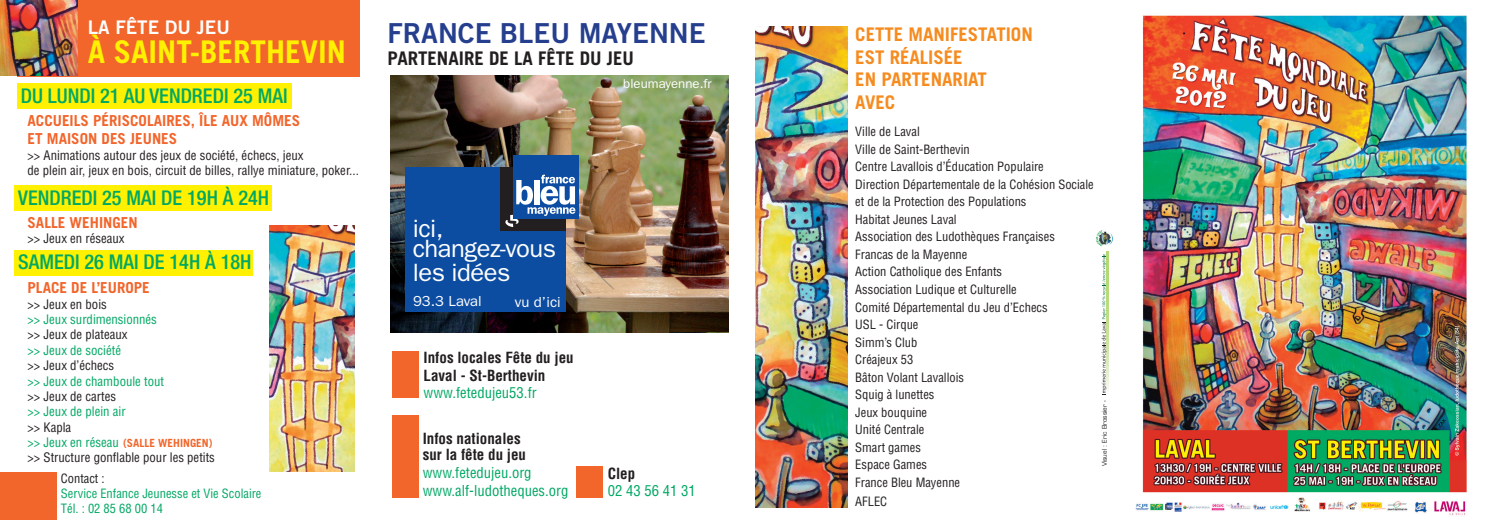
<style>
.page{position:relative;width:1489px;height:527px;background:#fff}
.page>*{position:absolute;margin:0;border:0;box-sizing:border-box;transform-origin:0 0}
.t1{font:700 31.25px "Trade Gothic";color:#fff101}
.t2{font:27.5px "Trade Gothic Bold Two";color:#253f8e}
.t3{font:25px/20.9px "Franklin Gothic";letter-spacing:-.02em;color:#fff}
.t4{font:500 condensed 20.38px "Helvetica Neue";color:#00a864}
.t5{font:700 18.75px "Trade Gothic";color:#f68b1f}
.t6{font:700 18.75px "Trade Gothic";color:#231f20}
.t7{font:18.75px "Trade Gothic Bold Two";color:#fff}
.t8{font:700 15.12px "Trade Gothic";color:#f2652b}
.t9{font:700 condensed 15px/17.6px "Helvetica";color:#231f20}
.t10{font:condensed 14.75px "Helvetica";color:#00a864}
.t11{font:14.5px "Franklin Gothic";color:#fff}
.t12{font:13px "Franklin Gothic";color:#fff}
.t13{font:condensed 12.75px/15.4px "Helvetica";color:#231f20}
.t14{font:condensed 12.75px "Helvetica";color:#00a864}
.t15{font:condensed 12.5px "Helvetica";color:#231f20}
.t16{font:condensed 12.5px "Helvetica";color:#00a864}
.t17{font:700 11.25px "Trade Gothic";color:#f2652b}
.t18{font:6.25px "Eurostile";color:#231f20}
.s1{font-family:"Helvetica";font-weight:400;font-stretch:condensed;font-size:12.75px;color:#00a864}
</style>
<div class="page">
<img style="left:1135px;top:15px;width:332px;height:500px">
<img style="left:755px;top:26px;width:92px;height:481px">
<svg style="left:1106px;top:251px;width:1px;height:139px"></svg>
<svg style="left:1101px;top:254px;width:5px;height:139px"></svg>
<img style="left:1102px;top:231px;width:11px;height:15px">
<img style="left:1095px;top:230px;width:7px;height:14px">
<img style="left:390px;top:75px;width:338px;height:257px">
<div style="left:405px;top:167px;width:160px;height:144px;background:#0d4da1"></div>
<div style="left:500px;top:167px;width:65px;height:64px;background:#231f20"></div>
<div style="left:513px;top:155px;width:65px;height:64px;background:#0d4da1"></div>
<svg style="left:505px;top:174px;width:70px;height:53px"></svg>
<div style="left:17px;top:0;width:343px;height:76px;background:#f2652b"></div>
<div style="left:15px;top:185px;width:257px;height:26px;background:#fff101"></div>
<div style="left:17px;top:83px;width:275px;height:26px;background:#fff101"></div>
<div style="left:15px;top:249px;width:238px;height:26px;background:#fff101"></div>
<div style="left:0;top:472px;width:56px;height:47px;background:#f2652b"></div>
<div style="left:392px;top:415px;width:26px;height:82px;background:#f2652b"></div>
<div style="left:392px;top:351px;width:26px;height:46px;background:#f2652b"></div>
<div style="left:576px;top:466px;width:26px;height:31px;background:#f2652b"></div>
<img style="left:0;top:0;width:78px;height:75px">
<img style="left:269px;top:225px;width:86px;height:245px">
<p class="t7" style="left:88px;top:16px;width:144px">LA FÊTE DU JEU</p>
<p class="t1" style="left:88px;top:32px;width:260px">À SAINT-BERTHEVIN</p>
<p class="t4" style="left:21px;top:83px;width:268px">DU LUNDI 21 AU VENDREDI 25 MAI</p>
<p class="t8" style="left:28px;top:111px;width:274px">ACCUEILS PÉRISCOLAIRES, ÎLE AUX MÔMES</p>
<p class="t8" style="left:28px;top:129px;width:151px">ET MAISON DES JEUNES</p>
<p class="t13" style="left:28px;top:147px;width:333px">&gt;&gt; Animations autour des jeux de société, échecs, jeux<br>de plein air, jeux en bois, circuit de billes, rallye miniature, poker...</p>
<p class="t8" style="left:28px;top:213px;width:112px">SALLE WEHINGEN</p>
<p class="t13" style="left:28px;top:230px;width:99px">&gt;&gt; Jeux en réseaux</p>
<p class="t8" style="left:28px;top:278px;width:124px">PLACE DE L’EUROPE</p>
<p class="t13" style="left:28px;top:296px;width:81px">&gt;&gt; Jeux en bois</p>
<p class="t14" style="left:28px;top:311px;width:131px">&gt;&gt; Jeux surdimensionnés</p>
<p class="t13" style="left:28px;top:326px;width:101px">&gt;&gt; Jeux de plateaux</p>
<p class="t14" style="left:28px;top:342px;width:95px">&gt;&gt; Jeux de société</p>
<p class="t13" style="left:28px;top:357px;width:88px">&gt;&gt; Jeux d’échecs</p>
<p class="t14" style="left:28px;top:372px;width:138px">&gt;&gt; Jeux de chamboule tout</p>
<p class="t13" style="left:28px;top:388px;width:90px">&gt;&gt; Jeux de cartes</p>
<p class="t14" style="left:28px;top:403px;width:100px">&gt;&gt; Jeux de plein air</p>
<p class="t13" style="left:28px;top:418px;width:45px">&gt;&gt; Kapla</p>
<p class="t17" style="left:28px;top:435px;width:186px"><span class="s1">&gt;&gt; Jeux en réseau</span> (SALLE WEHINGEN)</p>
<p class="t13" style="left:28px;top:449px;width:189px">&gt;&gt; Structure gonflable pour les petits</p>
<p class="t4" style="left:18px;top:185px;width:252px">VENDREDI 25 MAI DE 19H À 24H</p>
<p class="t4" style="left:18px;top:250px;width:235px">SAMEDI 26 MAI DE 14H À 18H</p>
<p class="t15" style="left:61px;top:470px;width:45px">Contact :</p>
<p class="t16" style="left:61px;top:485px;width:202px">Service Enfance Jeunesse et Vie Scolaire</p>
<p class="t16" style="left:61px;top:500px;width:104px">Tél. : 02 85 68 00 14</p>
<p class="t2" style="left:387px;top:16px;width:319px">FRANCE BLEU MAYENNE</p>
<p class="t6" style="left:387px;top:47px;width:248px">PARTENAIRE DE LA FÊTE DU JEU</p>
<p class="t12" style="left:623px;top:76px;width:90px">bleumayenne.fr</p>
<p class="t3" style="left:412px;top:217px;width:145px">ici, changez-vous</p>
<p class="t3" style="left:412px;top:262px;width:99px">les idées</p>
<p class="t11" style="left:413px;top:292px;width:70px">93.3 Laval</p>
<p class="t11" style="left:515px;top:293px;width:47px">vu d’ici</p>
<p class="t9" style="left:423px;top:348px;width:151px">Infos locales Fête du jeu<br>Laval - St-Berthevin</p>
<p class="t10" style="left:423px;top:383px;width:114px">www.fetedujeu53.fr</p>
<p class="t9" style="left:423px;top:429px;width:99px">Infos nationales</p>
<p class="t9" style="left:423px;top:445px;width:105px">sur la fête du jeu</p>
<p class="t10" style="left:423px;top:463px;width:110px">www.fetedujeu.org</p>
<p class="t10" style="left:423px;top:480px;width:147px">www.alf-ludotheques.org</p>
<p class="t9" style="left:607px;top:463px;width:29px">Clep</p>
<p class="t10" style="left:607px;top:481px;width:90px">02 43 56 41 31</p>
<p class="t5" style="left:855px;top:23px;width:179px">CETTE MANIFESTATION</p>
<p class="t5" style="left:855px;top:45px;width:109px">EST RÉALISÉE</p>
<p class="t5" style="left:855px;top:68px;width:133px">EN PARTENARIAT</p>
<p class="t5" style="left:855px;top:90px;width:41px">AVEC</p>
<p class="t15" style="left:855px;top:124px;width:66px">Ville de Laval</p>
<p class="t15" style="left:855px;top:141px;width:116px">Ville de Saint-Berthevin</p>
<p class="t15" style="left:855px;top:159px;width:190px">Centre Lavallois d’Éducation Populaire</p>
<p class="t15" style="left:855px;top:176px;width:240px">Direction Départementale de la Cohésion Sociale</p>
<p class="t15" style="left:855px;top:194px;width:173px">et de la Protection des Populations</p>
<p class="t15" style="left:855px;top:211px;width:103px">Habitat Jeunes Laval</p>
<p class="t15" style="left:855px;top:229px;width:201px">Association des Ludothèques Françaises</p>
<p class="t15" style="left:855px;top:246px;width:114px">Francas de la Mayenne</p>
<p class="t15" style="left:855px;top:264px;width:148px">Action Catholique des Enfants</p>
<p class="t15" style="left:855px;top:281px;width:163px">Association Ludique et Culturelle</p>
<p class="t15" style="left:855px;top:299px;width:194px">Comité Départemental du Jeu d’Echecs</p>
<p class="t15" style="left:855px;top:316px;width:65px">USL - Cirque</p>
<p class="t15" style="left:855px;top:334px;width:64px">Simm’s Club</p>
<p class="t15" style="left:855px;top:351px;width:59px">Créajeux 53</p>
<p class="t15" style="left:855px;top:369px;width:110px">Bâton Volant Lavallois</p>
<p class="t15" style="left:855px;top:386px;width:81px">Squig à lunettes</p>
<p class="t15" style="left:855px;top:404px;width:73px">Jeux bouquine</p>
<p class="t15" style="left:855px;top:421px;width:71px">Unité Centrale</p>
<p class="t15" style="left:855px;top:439px;width:67px">Smart games</p>
<p class="t15" style="left:855px;top:456px;width:73px">Espace Games</p>
<p class="t15" style="left:855px;top:474px;width:106px">France Bleu Mayenne</p>
<p class="t15" style="left:855px;top:492px;width:33px">AFLEC</p>
<p class="t18" style="left:1100px;top:466px;width:67px;rotate:-90deg">Visuel : Eric Brossier -</p>
</div>
